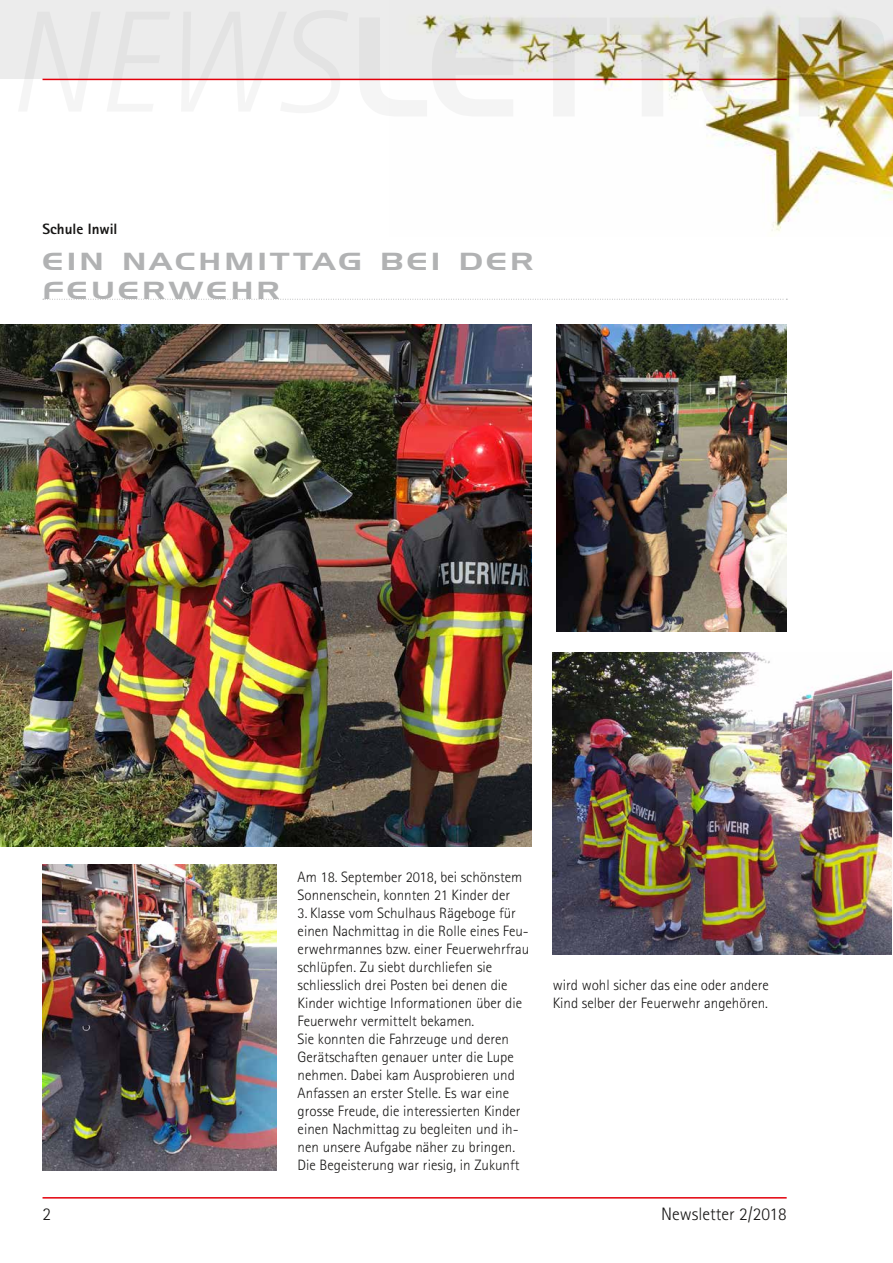
<style>
.page{position:relative;width:893px;height:1263px;background:#fff}
.page>*{position:absolute;margin:0;border:0;box-sizing:border-box;transform-origin:0 0}
.t1{font:24px/28.8px "Handel Gothic BT";letter-spacing:.1em;color:#b1b2b3;scale:1.3 1}
.t2{font:300 18px "Rotis Sans Serif Pro";color:#181716}
.t3{font:300 15px/18px "Rotis Sans Serif Pro";color:#181716}
.t4{font:800 15px "Rotis Sans Serif Pro";color:#181716}
</style>
<div class="page">
<div style="left:0;top:0;width:893px;height:79px;background:#ececec"></div>
<hr style="left:43px;top:1197px;width:744px;height:1px;background:#e3000b">
<hr style="left:43px;top:79px;width:744px;height:1px;background:#e3000b">
<img style="left:390px;top:10px;width:503px;height:221px">
<svg style="left:43px;top:299px;width:744px;height:1px"></svg>
<img style="left:0;top:324px;width:531px;height:522px">
<img style="left:556px;top:324px;width:231px;height:307px">
<img style="left:553px;top:653px;width:339px;height:301px">
<img style="left:43px;top:864px;width:233px;height:306px">
<p class="t4" style="left:43px;top:219px;width:76px">Schule Inwil</p>
<h1 class="t1" style="left:43px;top:247px;width:379px">EIN NACHMITTAG BEI DER<br>FEUERWEHR</h1>
<p class="t3" style="left:298px;top:868px;width:226px">Am 18. September 2018, bei schönstem<br>Sonnenschein, konnten 21 Kinder der</p>
<p class="t3" style="left:298px;top:904px;width:233px">3. Klasse vom Schulhaus Rägeboge für einen Nachmittag in die Rolle eines Feu&shy;erwehrmannes bzw. einer Feuerwehrfrau schlüpfen. Zu siebt durchliefen sie schliesslich drei Posten bei denen die Kinder wichtige Informationen über die Feuerwehr vermittelt bekamen.<br>Sie konnten die Fahrzeuge und deren Gerätschaften genauer unter die Lupe nehmen. Dabei kam Ausprobieren und Anfassen an erster Stelle. Es war eine grosse Freude, die interessierten Kinder einen Nachmittag zu begleiten und ih&shy;nen unsere Aufgabe näher zu bringen.<br>Die Begeisterung war riesig, in Zukunft</p>
<p class="t3" style="left:553px;top:976px;width:218px">wird wohl sicher das eine oder andere<br>Kind selber der Feuerwehr angehören.</p>
<p class="t2" style="left:43px;top:1204px;width:10px">2</p>
<p class="t2" style="left:661px;top:1204px;width:127px">Newsletter 2/2018</p>
</div>
